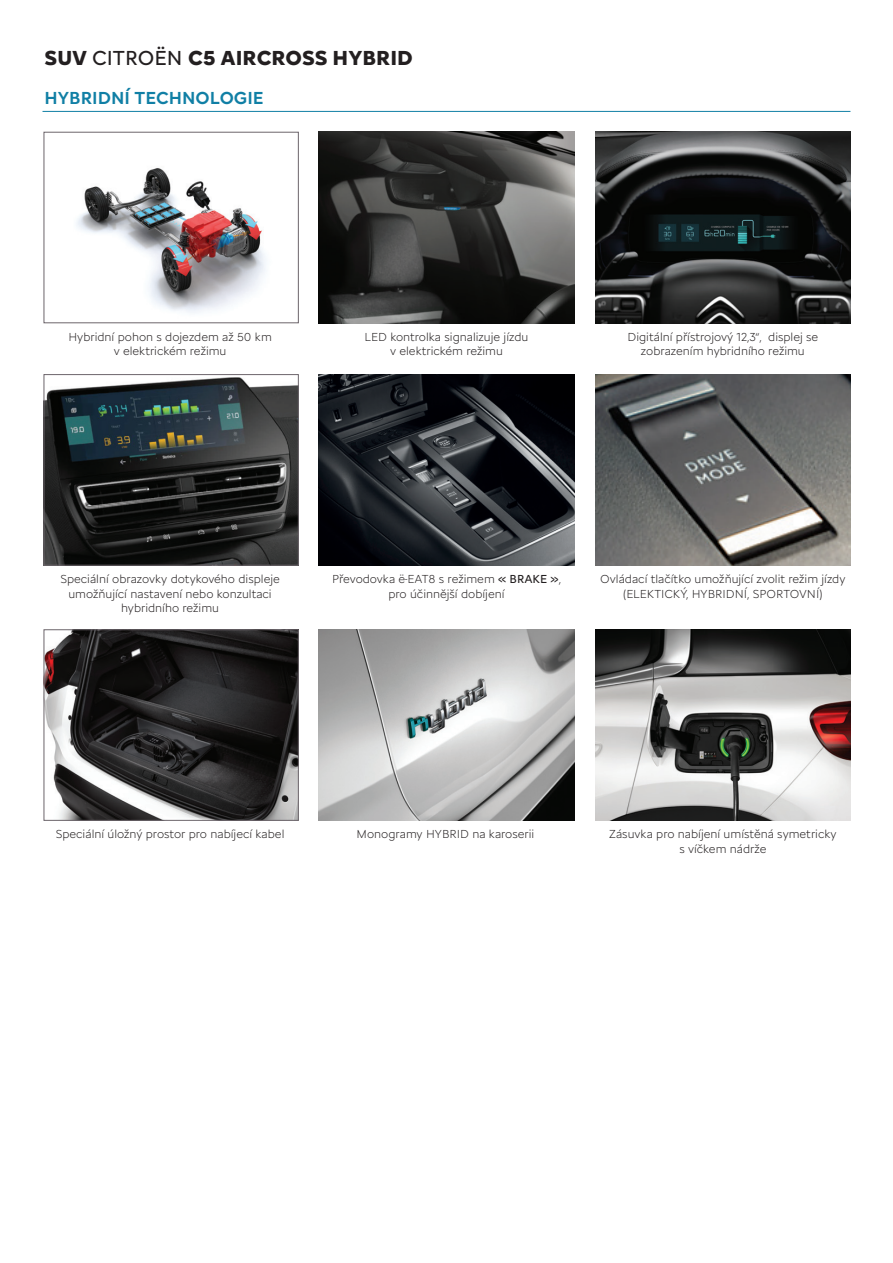
<style>
.page{position:relative;width:893px;height:1263px;background:#fff}
.page>*{position:absolute;margin:0;border:0;box-sizing:border-box;transform-origin:0 0}
.t1{font:700 21px "Citroen Type Latin";color:#231f20}
.t2{font:21px "Citroen Type Latin";color:#231f20}
.t3{font:500 18px "Citroen Type Latin";color:#107fa5}
.t4{font:300 12px/14.2px "Citroen Type Latin";color:#231f20;text-align:center}
.s1{font-weight:700}
.s2{font-weight:400}
</style>
<div class="page">
<hr style="left:43px;top:111px;width:807px;height:1px;background:#107fa5">
<img style="left:595px;top:629px;width:255px;height:192px">
<img style="left:46px;top:377px;width:251px;height:187px">
<div style="left:44px;top:374px;width:255px;height:192px;border:1px solid #6c656b"></div>
<img style="left:595px;top:374px;width:255px;height:192px">
<img style="left:319px;top:629px;width:255px;height:192px">
<img style="left:595px;top:132px;width:255px;height:191px">
<img style="left:319px;top:132px;width:255px;height:191px">
<img style="left:46px;top:631px;width:251px;height:188px">
<div style="left:44px;top:629px;width:255px;height:192px;border:1px solid #6c656b"></div>
<img style="left:76px;top:168px;width:190px;height:145px">
<div style="left:44px;top:132px;width:255px;height:191px;border:1px solid #6c656b"></div>
<img style="left:319px;top:374px;width:255px;height:192px">
<h1 class="t2" style="left:45px;top:42px;width:61px"><span class="s1">SUV</span> CITRO</h1>
<h1 class="t1" style="left:154px;top:42px;width:193px"><span class="s2">ËN</span> C5 AIRCROSS hybrid</h1>
<h2 class="t3" style="left:45px;top:85px;width:220px">HYBRIDNÍ TECHNOLOGIE</h2>
<p class="t4" style="left:68px;top:329px;width:205px">Hybridní pohon s dojezdem až 50 km v elektrickém režimu</p>
<p class="t4" style="left:365px;top:329px;width:165px">LED kontrolka signalizuje jízdu v elektrickém režimu</p>
<p class="t4" style="left:627px;top:329px;width:192px">Digitální přístrojový 12,3“, displej se zobrazením hybridního režimu</p>
<p class="t4" style="left:60px;top:571px;width:221px">Speciální obrazovky dotykového displeje umožňující nastavení nebo konzultaci hybridního režimu</p>
<p class="t4" style="left:332px;top:571px;width:230px">Převodovka ë-EAT8 s režimem <span class="s2">« BRAKE »</span>, pro účinnější dobíjení</p>
<p class="t4" style="left:600px;top:571px;width:247px">Ovládací tlačítko umožňující zvolit režim jízdy (ELEKTICKÝ, HYBRIDNÍ, SPORTOVNÍ)</p>
<p class="t4" style="left:56px;top:826px;width:230px">Speciální úložný prostor pro nabíjecí kabel</p>
<p class="t4" style="left:357px;top:826px;width:179px">Monogramy HYBRID na karoserii</p>
<p class="t4" style="left:609px;top:826px;width:229px">Zásuvka pro nabíjení umístěná symetricky s víčkem nádrže</p>
</div>
